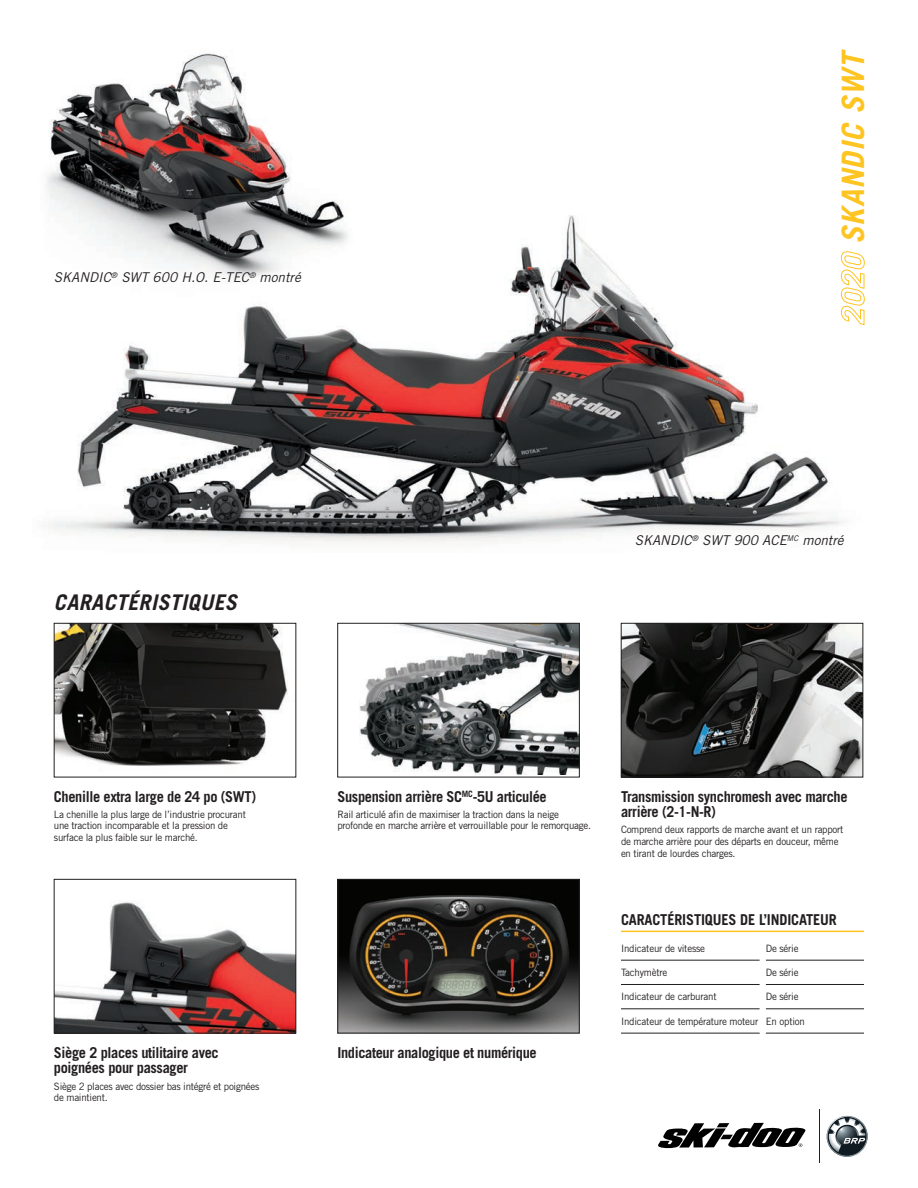
<style>
.page{position:relative;width:918px;height:1188px;background:#fff}
.page>*{position:absolute;margin:0;border:0;box-sizing:border-box;transform-origin:0 0}
.t1{font:italic 700 30.9px "Trade Gothic LT Std";color:#fec422}
.t2{font:italic 700 21.6px "Trade Gothic LT Std";letter-spacing:.02em;color:#231f20}
._2019_table_header{font:700 15px/15.8px "Trade Gothic LT Std";letter-spacing:-.025em;color:#231f20;scale:.96 1}
.t3{font:italic 13.5px "Trade Gothic LT Std";color:#231f20}
.Table_Text_Left{font:10.2px/11.6px "Trade Gothic LT Std";letter-spacing:-.025em;color:#231f20;scale:.96 1}
</style>
<div class="page">
<img style="left:360px;top:625px;width:218px;height:149px">
<div style="left:337px;top:623px;width:243px;height:154px;border:1px solid #231f20"></div>
<img style="left:56px;top:902px;width:238px;height:129px">
<div style="left:54px;top:879px;width:242px;height:154px;border:1px solid #231f20"></div>
<img style="left:56px;top:625px;width:232px;height:141px">
<div style="left:54px;top:623px;width:242px;height:154px;border:1px solid #231f20"></div>
<img style="left:340px;top:881px;width:237px;height:150px">
<div style="left:338px;top:879px;width:241px;height:154px;border:1px solid #231f20"></div>
<img style="left:623px;top:625px;width:238px;height:150px">
<div style="left:621px;top:623px;width:242px;height:154px;border:1px solid #231f20"></div>
<img style="left:46px;top:53px;width:245px;height:141px">
<img style="left:43px;top:194px;width:801px;height:348px">
<svg style="left:658px;top:1123px;width:147px;height:25px"></svg>
<hr style="left:819px;top:1109px;width:1px;height:54px;background:#231f20">
<svg style="left:826px;top:1115px;width:42px;height:42px"></svg>
<svg style="left:841px;top:250px;width:24px;height:75px"></svg>
<hr style="left:621px;top:960px;width:139px;height:1px;background:#231f20">
<hr style="left:766px;top:960px;width:98px;height:1px;background:#231f20">
<hr style="left:621px;top:984px;width:139px;height:1px;background:#231f20">
<hr style="left:766px;top:984px;width:98px;height:1px;background:#231f20">
<hr style="left:621px;top:1009px;width:139px;height:1px;background:#231f20">
<hr style="left:766px;top:1009px;width:98px;height:1px;background:#231f20">
<hr style="left:621px;top:1033px;width:139px;height:1px;background:#231f20">
<hr style="left:766px;top:1033px;width:98px;height:1px;background:#231f20">
<hr style="left:621px;top:931px;width:142px;height:1px;background:#fec422">
<hr style="left:763px;top:931px;width:101px;height:1px;background:#fec422">
<p class="t3" style="left:54px;top:269px;width:248px">SKANDIC<sup>®</sup> SWT 600 H.O. E-TEC<sup>®</sup> montré</p>
<p class="t1" style="left:834px;top:244px;width:196px;rotate:-90deg">SKANDIC SWT</p>
<p class="t2" style="left:54px;top:589px;width:184px">CARACTÉRISTIQUES</p>
<p class="_2019_table_header" style="left:54px;top:788px;width:212px">Chenille extra large de 24 po (SWT)</p>
<p class="Table_Text_Left" style="left:54px;top:808px;width:201px">La chenille la plus large de l’industrie procurant une traction incomparable et la pression de surface la plus faible sur le marché.</p>
<p class="_2019_table_header" style="left:54px;top:1044px;width:173px">Siège 2 places utilitaire avec poignées pour passager</p>
<p class="Table_Text_Left" style="left:54px;top:1080px;width:215px">Siège 2 places avec dossier bas intégré et poignées de maintient.</p>
<p class="t3" style="left:635px;top:532px;width:210px">SKANDIC<sup>®</sup> SWT 900 ACE<sup>MC</sup> montré</p>
<p class="_2019_table_header" style="left:337px;top:788px;width:220px">Suspension arrière SC<sup>MC</sup>-5U articulée</p>
<p class="Table_Text_Left" style="left:337px;top:808px;width:266px">Rail articulé afin de maximiser la traction dans la neige profonde en marche arrière et verrouillable pour le remorquage.</p>
<p class="_2019_table_header" style="left:337px;top:1044px;width:209px">Indicateur analogique et numérique</p>
<p class="_2019_table_header" style="left:621px;top:788px;width:237px">Transmission synchromesh avec marche arrière (2-1-N-R)</p>
<p class="Table_Text_Left" style="left:621px;top:824px;width:233px">Comprend deux rapports de marche avant et un rapport de marche arrière pour des départs en douceur, même en tirant de lourdes charges.</p>
<p class="_2019_table_header" style="left:621px;top:911px;width:226px">CARACTÉRISTIQUES DE L’INDICATEUR</p>
<p class="Table_Text_Left" style="left:621px;top:942px;width:89px">Indicateur de vitesse</p>
<p class="Table_Text_Left" style="left:766px;top:942px;width:36px">De série</p>
<p class="Table_Text_Left" style="left:621px;top:966px;width:50px">Tachymètre</p>
<p class="Table_Text_Left" style="left:766px;top:966px;width:36px">De série</p>
<p class="Table_Text_Left" style="left:621px;top:991px;width:101px">Indicateur de carburant</p>
<p class="Table_Text_Left" style="left:766px;top:991px;width:36px">De série</p>
<p class="Table_Text_Left" style="left:621px;top:1015px;width:145px">Indicateur de température moteur</p>
<p class="Table_Text_Left" style="left:766px;top:1015px;width:42px">En option</p>
</div>
